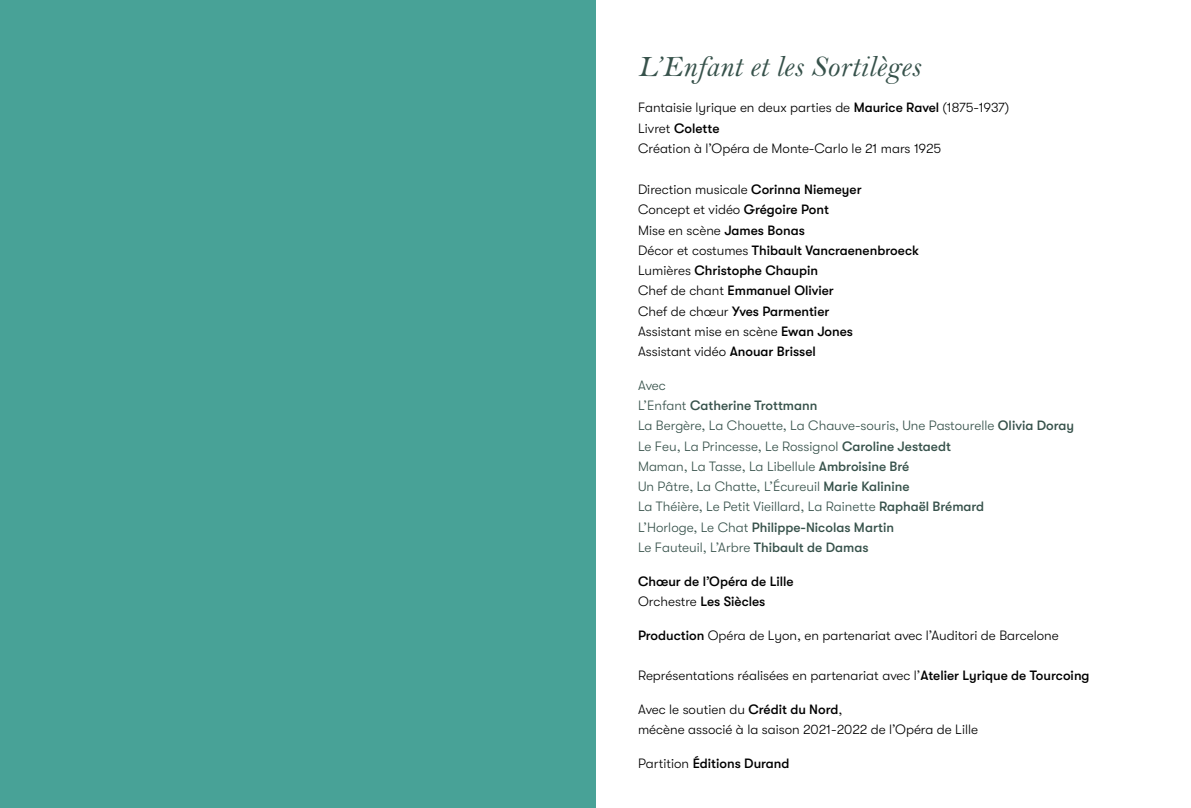
<style>
.page{position:relative;width:1191px;height:808px;background:#fff}
.page>*{position:absolute;margin:0;border:0;box-sizing:border-box;transform-origin:0 0}
.t1{font:italic 30px "Bell MT Std";color:#37524b}
.t2{font:300 13.5px/20.2px "GT Walsheim";color:#37524b}
.t3{font:500 13.5px/20.2px "GT Walsheim";color:#000}
.t4{font:300 13.5px/20.2px "GT Walsheim";color:#000}
.s1{font-weight:500}
.s2{font-weight:300}
</style>
<div class="page">
<div style="left:0;top:0;width:595px;height:808px;background:#48a297"></div>
<h1 class="t1" style="left:638px;top:49px;width:284px">L’Enfant et les Sortilèges</h1>
<p class="t4" style="left:638px;top:98px;width:373px">Fantaisie lyrique en deux parties de <span class="s1">Maurice Ravel</span> (1875-1937)<br>Livret <span class="s1">Colette<br></span>Création à l’Opéra de Monte-Carlo le 21 mars 1925</p>
<p class="t3" style="left:638px;top:179px;width:283px"><span class="s2">Direction musicale</span> Corinna Niemeyer<br><span class="s2">Concept et vidéo</span> Grégoire Pont<br><span class="s2">Mise en scène</span> James Bonas<br><span class="s2">Décor et costumes</span> Thibault Vancraenenbroeck<br><span class="s2">Lumières</span> Christophe Chaupin<br><span class="s2">Chef de chant</span> Emmanuel Olivier<br><span class="s2">Chef de chœur</span> Yves Parmentier<br><span class="s2">Assistant mise en scène</span> Ewan Jones<br><span class="s2">Assistant vidéo</span> Anouar Brissel</p>
<p class="t2" style="left:638px;top:375px;width:437px">Avec<br>L’Enfant <span class="s1">Catherine Trottmann<br></span>La Bergère, La Chouette, La Chauve-souris, Une Pastourelle <span class="s1">Olivia Doray </span>Le Feu, La Princesse, Le Rossignol <span class="s1">Caroline Jestaedt<br></span>Maman, La Tasse, La Libellule <span class="s1">Ambroisine Bré<br></span>Un Pâtre, La Chatte, L’Écureuil <span class="s1">Marie Kalinine<br></span>La Théière, Le Petit Vieillard, La Rainette <span class="s1">Raphaël Brémard<br></span>L’Horloge, Le Chat <span class="s1">Philippe-Nicolas Martin<br></span>Le Fauteuil, L’Arbre <span class="s1">Thibault de Damas</span></p>
<p class="t3" style="left:638px;top:571px;width:157px">Chœur de l’Opéra de Lille<br><span class="s2">Orchestre</span> Les Siècles</p>
<p class="t4" style="left:638px;top:625px;width:422px"><span class="s1">Production</span> Opéra de Lyon, en partenariat avec l’Auditori de Barcelone</p>
<p class="t4" style="left:638px;top:665px;width:453px">Représentations réalisées en partenariat avec l’<span class="s1">Atelier Lyrique de Tourcoing</span></p>
<p class="t4" style="left:638px;top:699px;width:342px">Avec le soutien du <span class="s1">Crédit du Nord</span>,<br>mécène associé à la saison 2021-2022 de l’Opéra de Lille</p>
<p class="t3" style="left:638px;top:753px;width:153px"><span class="s2">Partition</span> Éditions Durand</p>
</div>
